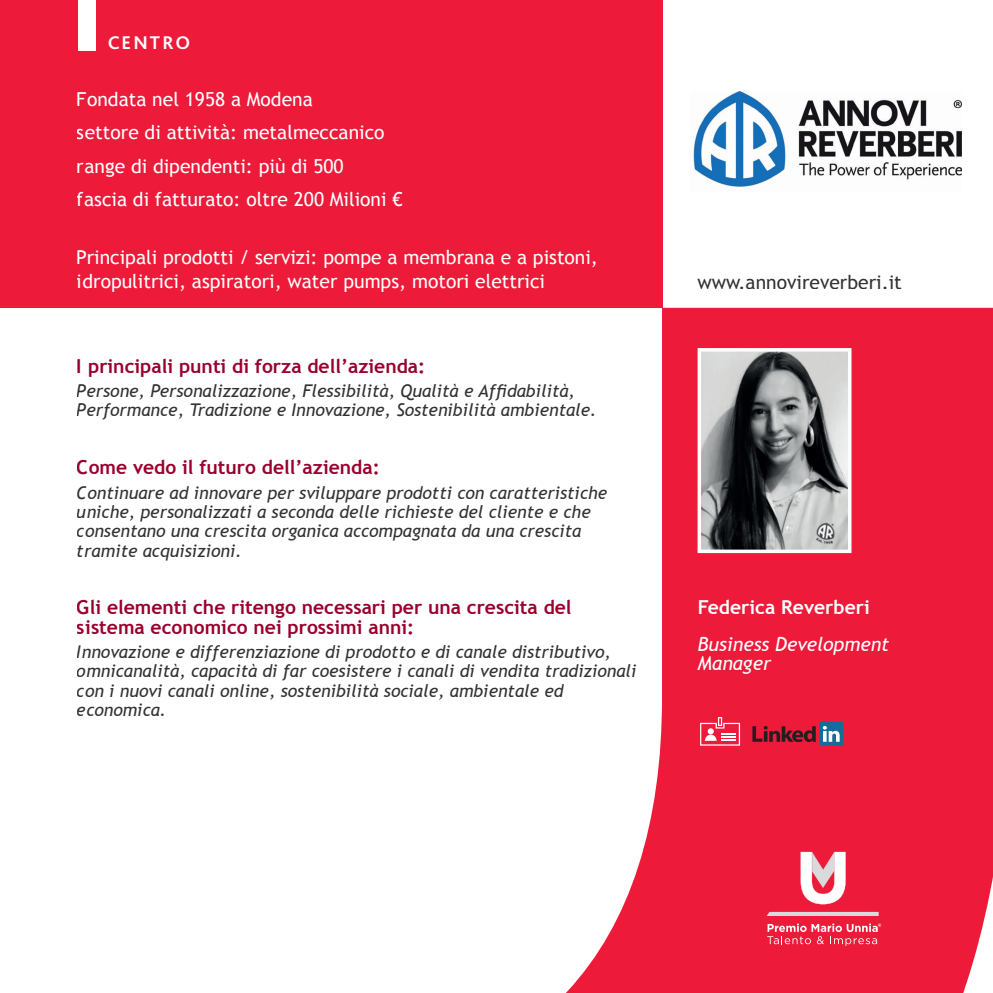
<style>
.page{position:relative;width:993px;height:993px;background:#fff}
.page>*{position:absolute;margin:0;border:0;box-sizing:border-box;transform-origin:0 0}
.t1{font:19.25px/33.2px "Trebuchet MS";color:#fff}
.t2{font:700 19.25px/19.2px "Trebuchet MS";color:#98012d}
.t3{font:italic 19.25px/19.2px "Trebuchet MS";color:#fff}
.t4{font:19.25px "Trebuchet MS";color:#333231}
.t5{font:700 19.25px "Trebuchet MS";color:#fff}
.t6{font:700 19.25px "Bliss Pro";letter-spacing:.11em;color:#fff}
.t7{font:italic 17.5px/19.2px "Trebuchet MS";color:#333231}
</style>
<div class="page">
<div style="left:0;top:0;width:662px;height:308px;background:#ed1a3a"></div>
<div style="left:78px;top:0;width:18px;height:51px;background:#fff"></div>
<svg style="left:567px;top:308px;width:425px;height:684px;fill:#ed1a3a"></svg>
<img style="left:702px;top:353px;width:144px;height:195px">
<div style="left:697px;top:348px;width:154px;height:205px;border:4px solid #fff"></div>
<svg style="left:766px;top:911px;width:112px;height:4px"></svg>
<svg style="left:766px;top:923px;width:114px;height:22px;background:#f04d66"></svg>
<svg style="left:800px;top:851px;width:45px;height:53px"></svg>
<img style="left:693px;top:92px;width:268px;height:95px">
<div style="left:819px;top:721px;width:24px;height:24px;background:#136c9c;border-radius:2px"></div>
<svg style="left:752px;top:725px;width:63px;height:16px"></svg>
<svg style="left:822px;top:725px;width:17px;height:16px"></svg>
<div style="left:717px;top:716px;width:5px;height:9px;background:#fdf1f3"></div>
<svg style="left:699px;top:718px;width:40px;height:27px"></svg>
<p class="t6" style="left:107px;top:31px;width:84px">CENTRO</p>
<p class="t1" style="left:77px;top:83px;width:327px">Fondata nel 1958 a Modena<br>settore di attività: metalmeccanico range di dipendenti: più di 500<br>fascia di fatturato: oltre 200 Milioni €</p>
<p class="t1" style="left:77px;top:245px;width:522px;line-height:24.5px">Principali prodotti / servizi: pompe a membrana e a pistoni, idropulitrici, aspiratori, water pumps, motori elettrici</p>
<p class="t2" style="left:77px;top:356px;width:350px">I principali punti di forza dell’azienda:</p>
<p class="t7" style="left:77px;top:381px;width:521px">Persone, Personalizzazione, Flessibilità, Qualità e Affidabilità,<br>Performance, Tradizione e Innovazione, Sostenibilità ambientale.</p>
<p class="t2" style="left:77px;top:457px;width:304px">Come vedo il futuro dell’azienda:</p>
<p class="t7" style="left:77px;top:483px;width:531px">Continuare ad innovare per sviluppare prodotti con caratteristiche uniche, personalizzati a seconda delle richieste del cliente e che consentano una crescita organica accompagnata da una crescita tramite acquisizioni.</p>
<p class="t2" style="left:77px;top:597px;width:496px">Gli elementi che ritengo necessari per una crescita del sistema economico nei prossimi anni:</p>
<p class="t7" style="left:77px;top:642px;width:561px">Innovazione e differenziazione di prodotto e di canale distributivo, omnicanalità, capacità di far coesistere i canali di vendita tradizionali con i nuovi canali online, sostenibilità sociale, ambientale ed economica.</p>
<p class="t4" style="left:697px;top:270px;width:206px">www.annovireverberi.it</p>
<p class="t5" style="left:697px;top:594px;width:174px">Federica Reverberi</p>
<p class="t3" style="left:697px;top:634px;width:193px">Business Development<br>Manager</p>
</div>
